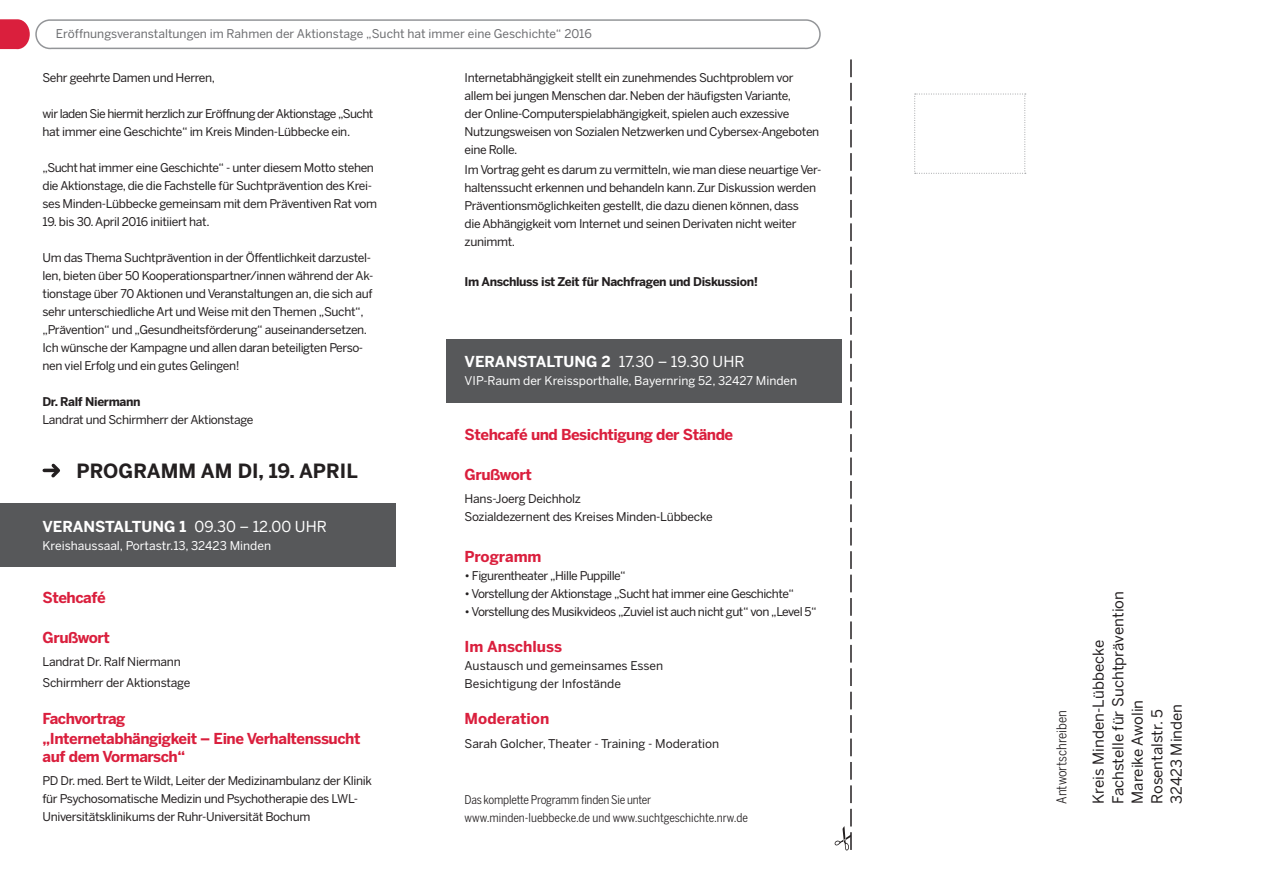
<style>
.page{position:relative;width:1263px;height:893px;background:#fff}
.page>*{position:absolute;margin:0;border:0;box-sizing:border-box;transform-origin:0 0}
.t1{font:700 19.5px "Benton Sans";color:#231f20}
.t2{font:700 15px/20.1px "Benton Sans";letter-spacing:-.03em;color:#da1f3d}
.t3{font:15px/19.5px "Benton Sans";color:#231f20}
.t4{font:15px "Benton Sans";color:#fff}
.t5{font:700 15px "Benton Sans";color:#fff}
.t6{font:700 15px "Benton Sans";color:#da1f3d}
.t7{font:700 15px "Benton Sans";letter-spacing:-.005em;color:#da1f3d}
.t8{font:13.5px "Benton Sans Cond";color:#231f20}
.t9{font:12px/18px "Benton Sans";letter-spacing:-.03em;color:#231f20}
.t10{font:12px/18px "Benton Sans";letter-spacing:-.05em;color:#231f20}
.t11{font:12px/18px "Benton Sans";color:#231f20}
.t12{font:12px "Benton Sans";color:#fff}
.t13{font:12px/18px "Benton Sans Cond";letter-spacing:-.005em;color:#231f20}
.t14{font:12px "Benton Sans";color:#6c6d70}
.t15{font:700 12px "Benton Sans";letter-spacing:-.03em;color:#231f20}
.s1{font-weight:700}
</style>
<div class="page">
<div style="left:0;top:503px;width:395px;height:64px;background:#57585a"></div>
<div style="left:446px;top:339px;width:396px;height:64px;background:#57585a"></div>
<svg style="left:0;top:19px;width:821px;height:31px"></svg>
<svg style="left:835px;top:59px;width:17px;height:791px"></svg>
<svg style="left:914px;top:94px;width:112px;height:80px"></svg>
<svg style="left:44px;top:463px;width:16px;height:14px"></svg>
<p class="t14" style="left:56px;top:27px;width:537px">Eröffnungsveranstaltungen im Rahmen der Aktionstage „Sucht hat immer eine Geschichte“ 2016</p>
<p class="t9" style="left:43px;top:68px;width:174px">Sehr geehrte Damen und Herren,</p>
<p class="t10" style="left:43px;top:104px;width:332px">wir laden Sie hiermit herzlich zur Eröffnung der Aktionstage „Sucht hat immer eine Geschichte“ im Kreis Minden-Lübbecke ein.</p>
<p class="t9" style="left:43px;top:158px;width:336px">„Sucht hat immer eine Geschichte“ - unter diesem Motto stehen die Aktionstage, die die Fachstelle für Suchtprävention des Krei&shy;ses Minden-Lübbecke gemeinsam mit dem Präventiven Rat vom</p>
<p class="t9" style="left:43px;top:212px;width:169px">19. bis 30. April 2016 initiiert hat.</p>
<p class="t9" style="left:43px;top:248px;width:332px">Um das Thema Suchtprävention in der Öffentlichkeit darzustel&shy;len, bieten über 50 Kooperationspartner/innen während der Ak&shy;tionstage über 70 Aktionen und Veranstaltungen an, die sich auf sehr unterschiedliche Art und Weise mit den Themen „Sucht“, „Prävention“ und „Gesundheitsförderung“ auseinandersetzen.<br>Ich wünsche der Kampagne und allen daran beteiligten Perso&shy;nen viel Erfolg und ein gutes Gelingen!</p>
<p class="t15" style="left:43px;top:394px;width:100px">Dr. Ralf Niermann</p>
<p class="t9" style="left:43px;top:410px;width:212px">Landrat und Schirmherr der Aktionstage</p>
<h1 class="t1" style="left:77px;top:459px;width:283px">PROGRAMM AM DI , 19. APRI L</h1>
<p class="t9" style="left:465px;top:68px;width:356px">Internetabhängigkeit stellt ein zunehmendes Suchtproblem vor allem bei jungen Menschen dar. Neben der häufigsten Variante,<br>der Online-Computerspielabhängigkeit, spielen auch exzessive Nutzungsweisen von Sozialen Netzwerken und Cybersex-Angeboten eine Rolle.</p>
<p class="t9" style="left:465px;top:160px;width:358px">Im Vortrag geht es darum zu vermitteln, wie man diese neuartige Ver&shy;haltenssucht erkennen und behandeln kann. Zur Diskussion werden Präventionsmöglichkeiten gestellt, die dazu dienen können, dass<br>die Abhängigkeit vom Internet und seinen Derivaten nicht weiter zunimmt.</p>
<p class="t15" style="left:465px;top:275px;width:295px">I m Anschluss ist Zeit für Nachfragen und Diskussion!</p>
<p class="t5" style="left:465px;top:352px;width:22px">Veran</p>
<p class="t5" style="left:517px;top:352px;width:58px">staltung</p>
<p class="t4" style="left:602px;top:352px;width:133px"><span class="s1">2</span> 17.30 – 19.30 Uhr</p>
<p class="t12" style="left:465px;top:373px;width:334px">VIP-Raum der Kreissporthalle, Bayernring 52, 32427 Minden</p>
<p class="t2" style="left:465px;top:424px;width:270px">Stehcafé und Besichtigung der Stände</p>
<p class="t2" style="left:465px;top:464px;width:69px">Grußwort</p>
<p class="t9" style="left:465px;top:490px;width:250px">Hans-Joerg Deichholz<br>Sozialdezernent des Kreises Minden-Lübbecke</p>
<p class="t7" style="left:465px;top:547px;width:79px">Programm</p>
<p class="t9" style="left:465px;top:566px;width:163px">• Figurentheater „Hille Puppille“</p>
<p class="t9" style="left:465px;top:584px;width:331px">• Vorstellung der Aktionstage „Sucht hat immer eine Geschichte“</p>
<p class="t9" style="left:465px;top:602px;width:354px">• Vorstellung des Musikvideos „Zuviel ist auch nicht gut“ von „Level 5“</p>
<p class="t6" style="left:465px;top:637px;width:99px">I m Anschluss</p>
<p class="t11" style="left:465px;top:656px;width:200px">Austausch und gemeinsames Essen<br>Besichtigung der Infostände</p>
<p class="t6" style="left:465px;top:709px;width:86px">Moderation</p>
<p class="t11" style="left:465px;top:734px;width:256px">Sarah Golcher, Theater - Training - Moderation</p>
<p class="t5" style="left:43px;top:517px;width:22px">Veran</p>
<p class="t5" style="left:95px;top:517px;width:58px">staltung</p>
<p class="t4" style="left:180px;top:517px;width:137px"><span class="s1">1</span> 09.30 – 12.00 Uhr</p>
<p class="t12" style="left:43px;top:538px;width:230px">Kreishaussaal, Portastr.13, 32423 Minden</p>
<p class="t2" style="left:43px;top:587px;width:65px">Stehcafé</p>
<p class="t2" style="left:43px;top:627px;width:69px">Grußwort</p>
<p class="t9" style="left:43px;top:652px;width:149px;line-height:20.1px">Landrat Dr. Ralf Niermann<br>Schirmherr der Aktionstage</p>
<p class="t2" style="left:43px;top:708px;width:319px">Fachvortrag<br>„I nternetabhängigkeit – Eine Verhaltenssucht</p>
<p class="t2" style="left:43px;top:746px;width:144px">auf dem Vormarsch“</p>
<p class="t9" style="left:43px;top:771px;width:331px">PD Dr. med. Bert te Wildt, Leiter der Medizinambulanz der Klinik für Psychosomatische Medizin und Psychotherapie des LWL-<br>Universitätsklinikums der Ruhr-Universität Bochum</p>
<p class="t13" style="left:465px;top:790px;width:285px">Das komplette Programm finden Sie unter www.minden-luebbecke.de und www.suchtgeschichte.nrw.de</p>
<p class="t8" style="left:1053px;top:804px;width:95px;rotate:-90deg">Antwortschreiben</p>
<p class="t3" style="left:1088px;top:804px;width:214px;rotate:-90deg">Kreis Minden-Lübbecke<br>Fachstelle für Suchtprävention<br>Mareike Awolin<br>Rosentalstr. 5<br>32423 Minden</p>
</div>
